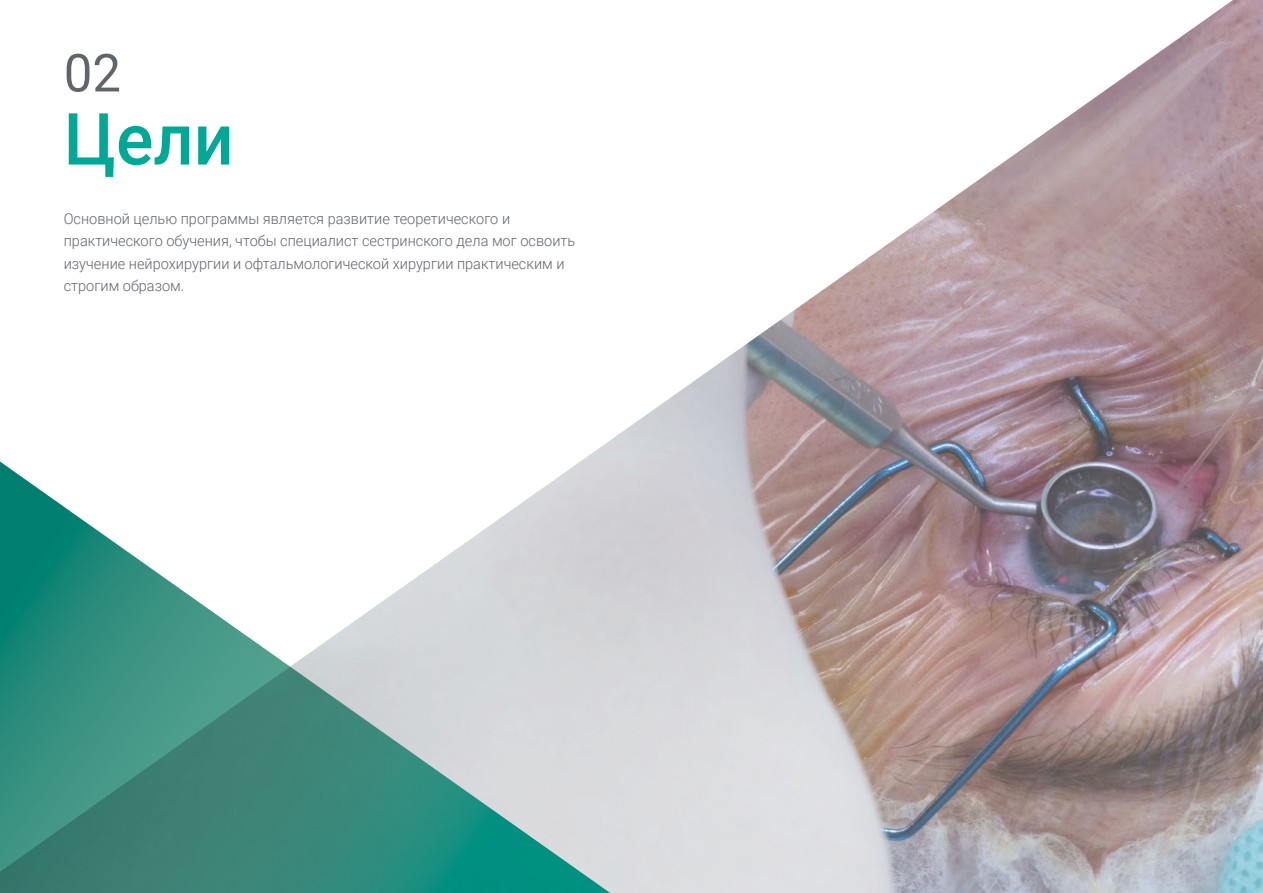
<style>
.page{position:relative;width:1263px;height:893px;background:#fff}
.page>*{position:absolute;margin:0;border:0;box-sizing:border-box;transform-origin:0 0}
.t1{font:500 72px "Roboto";color:#00a996}
.t2{font:52.5px "Roboto";color:#61646a}
.t3{font:300 15px/22.5px "Roboto";color:#61646a}
</style>
<div class="page">
<img style="left:602px;top:0;width:661px;height:893px">
<svg style="left:0;top:446px;width:640px;height:447px"></svg>
<h2 class="t2" style="left:64px;top:36px;width:59px">02</h2>
<h1 class="t1" style="left:64px;top:89px;width:171px">Цели</h1>
<p class="t3" style="left:64px;top:207px;width:513px">Основной целью программы является развитие теоретического и практического обучения, чтобы специалист сестринского дела мог освоить изучение нейрохирургии и офтальмологической хирургии практическим и строгим образом.</p>
</div>
